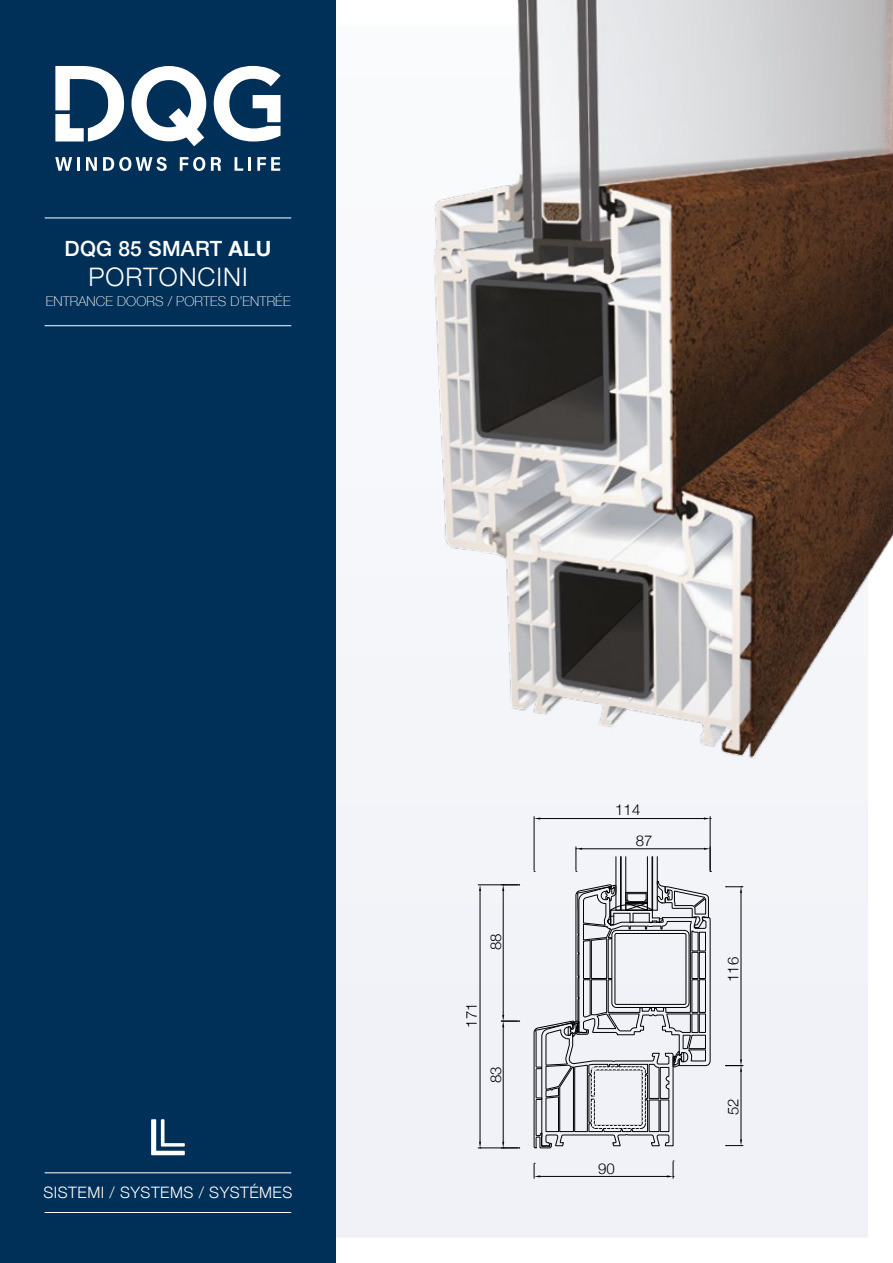
<style>
.page{position:relative;width:893px;height:1263px;background:#fff}
.page>*{position:absolute;margin:0;border:0;box-sizing:border-box;transform-origin:0 0}
.t1{font:300 25.5px "Helvetica Neue";letter-spacing:.04em;color:#fff}
.t2{font:500 21px "Helvetica Neue";letter-spacing:.01em;color:#fff}
.t3{font:300 15.75px "Helvetica Neue";letter-spacing:.03em;color:#fff}
.t4{font:300 15px/31.2px "Helvetica Neue";color:#000}
.t5{font:100 13.5px "Helvetica Neue";letter-spacing:.01em;color:#fff}
.s1{font-weight:700}
</style>
<div class="page">
<div style="left:336px;top:575px;width:531px;height:662px;background:#f0f2f8"></div>
<img style="left:355px;top:0;width:538px;height:783px">
<hr style="left:540px;top:1176px;width:127px;height:1px;background:#020203">
<svg style="left:534px;top:1163px;width:6px;height:15px"></svg>
<svg style="left:667px;top:1161px;width:7px;height:17px"></svg>
<hr style="left:503px;top:1027px;width:1px;height:115px;background:#020203">
<hr style="left:503px;top:891px;width:1px;height:124px;background:#020203">
<svg style="left:501px;top:1015px;width:19px;height:12px"></svg>
<hr style="left:478px;top:884px;width:40px;height:1px;background:#020203">
<hr style="left:478px;top:1148px;width:40px;height:1px;background:#020203">
<hr style="left:480px;top:891px;width:1px;height:251px;background:#020203">
<svg style="left:479px;top:885px;width:2px;height:6px"></svg>
<svg style="left:501px;top:884px;width:19px;height:7px"></svg>
<svg style="left:501px;top:1142px;width:19px;height:7px"></svg>
<svg style="left:479px;top:1142px;width:2px;height:7px"></svg>
<hr style="left:534px;top:817px;width:1px;height:53px;background:#020203">
<hr style="left:710px;top:817px;width:1px;height:53px;background:#020203">
<hr style="left:540px;top:818px;width:164px;height:1px;background:#020203">
<svg style="left:534px;top:817px;width:6px;height:2px"></svg>
<svg style="left:534px;top:847px;width:177px;height:301px"></svg>
<svg style="left:704px;top:817px;width:7px;height:2px"></svg>
<hr style="left:741px;top:1072px;width:1px;height:67px;background:#020203">
<svg style="left:726px;top:1139px;width:17px;height:7px"></svg>
<hr style="left:741px;top:893px;width:1px;height:166px;background:#020203">
<svg style="left:726px;top:1059px;width:17px;height:13px"></svg>
<svg style="left:726px;top:886px;width:17px;height:7px"></svg>
<div style="left:0;top:0;width:336px;height:1263px;background:#003057"></div>
<svg style="left:55px;top:157px;width:17px;height:14px"></svg>
<hr style="left:77px;top:157px;width:3px;height:14px;background:#fff">
<svg style="left:86px;top:157px;width:11px;height:14px"></svg>
<svg style="left:103px;top:157px;width:64px;height:14px"></svg>
<svg style="left:180px;top:157px;width:25px;height:14px"></svg>
<svg style="left:211px;top:157px;width:10px;height:14px"></svg>
<svg style="left:235px;top:157px;width:8px;height:14px"></svg>
<hr style="left:248px;top:157px;width:3px;height:14px;background:#fff">
<svg style="left:257px;top:157px;width:23px;height:14px"></svg>
<svg style="left:55px;top:66px;width:69px;height:75px"></svg>
<svg style="left:214px;top:66px;width:67px;height:75px"></svg>
<svg style="left:131px;top:66px;width:75px;height:80px"></svg>
<svg style="left:151px;top:1119px;width:34px;height:36px"></svg>
<hr style="left:45px;top:1172px;width:246px;height:1px;background:#fff">
<hr style="left:45px;top:1212px;width:246px;height:1px;background:#fff">
<hr style="left:45px;top:218px;width:246px;height:1px;background:#fff">
<hr style="left:45px;top:325px;width:246px;height:1px;background:#fff">
<h2 class="t2" style="left:65px;top:231px;width:208px">DQG 85 SMART <span class="s1">ALU</span></h2>
<h1 class="t1" style="left:88px;top:256px;width:161px">PORTONCINI</h1>
<p class="t5" style="left:46px;top:291px;width:246px">ENTRANCE DOORS / PORTES D’ENTRÉE</p>
<p class="t3" style="left:44px;top:1180px;width:250px">SISTEMI / SYSTEMS / SYSTÉMES</p>
<p class="t4" style="left:479px;top:950px;width:18px;rotate:-90deg">88</p>
<p class="t4" style="left:455px;top:1028px;width:27px;rotate:-90deg">171</p>
<p class="t4" style="left:479px;top:1083px;width:18px;rotate:-90deg">83</p>
<p class="t4" style="left:636px;top:793px;width:18px;text-indent:-21px">114<br>87</p>
<p class="t4" style="left:598px;top:1152px;width:18px">90</p>
<p class="t4" style="left:716px;top:982px;width:27px;rotate:-90deg">116</p>
<p class="t4" style="left:716px;top:1115px;width:18px;rotate:-90deg">52</p>
</div>
